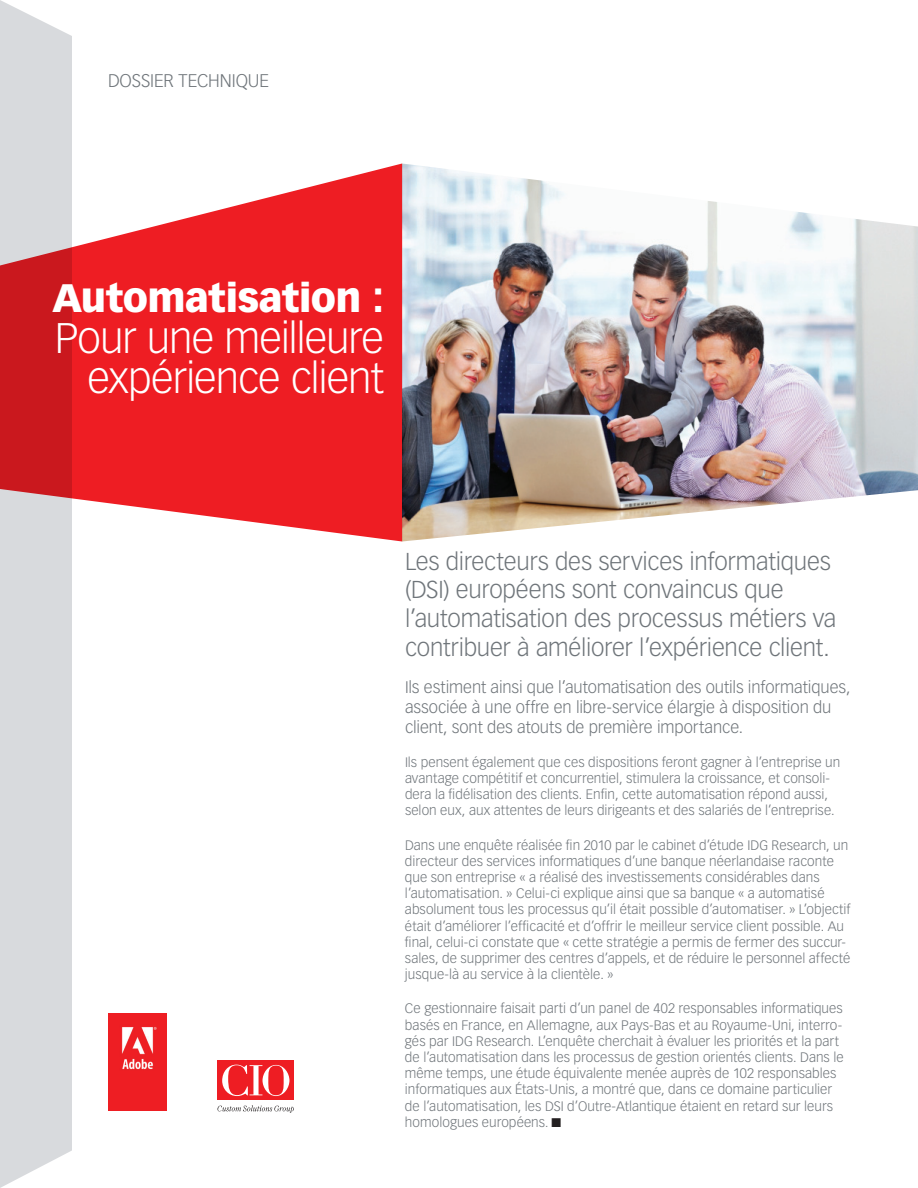
<style>
.page{position:relative;width:918px;height:1188px;background:#fff}
.page>*{position:absolute;margin:0;border:0;box-sizing:border-box;transform-origin:0 0}
.t1{font:300 42px/40.5px "Vectora LH";letter-spacing:-.025em;color:#fff;text-align:right}
.t2{font:900 39px "Vectora LH";letter-spacing:-.015em;color:#fff}
.t3{font:300 24px/28.7px "Vectora LH";letter-spacing:-.01em;color:#6f757a}
.t4{font:300 18px "Vectora LH";letter-spacing:-.005em;color:#6f757a}
.t5{font:300 16.5px/19.6px "Vectora LH";letter-spacing:-.005em;color:#6f757a}
.t6{font:300 13.5px/16.2px "Vectora LH";letter-spacing:.005em;color:#6f757a}
.s1{font-size:12.75px}
.s2{color:#231f20}
</style>
<div class="page">
<div style="left:0;top:0;width:72px;height:1188px;background:#d8dadd"></div>
<img style="left:108px;top:1013px;width:59px;height:98px">
<svg style="left:218px;top:1105px;width:76px;height:8px"></svg>
<div style="left:218px;top:1060px;width:76px;height:40px;background:#ee1d23"></div>
<svg style="left:222px;top:1065px;width:40px;height:31px"></svg>
<svg style="left:263px;top:1065px;width:26px;height:31px"></svg>
<div style="left:268px;top:1066px;width:16px;height:29px;background:#ee1d23;border-radius:50%"></div>
<img style="left:402px;top:164px;width:516px;height:378px">
<svg style="left:0;top:164px;width:402px;height:378px;background:#ea484d"></svg>
<h3 class="t4" style="left:108px;top:70px;width:161px">dossier TECHNIQUE</h3>
<h2 class="t2" style="left:52px;top:274px;width:333px">Automatisation :</h2>
<h1 class="t1" style="left:55px;top:318px;width:331px">Pour une meilleure expérience client</h1>
<h3 class="t3" style="left:405px;top:547px;width:433px">Les directeurs des services informatiques (DSI) européens sont convaincus que l’automatisation des processus métiers va contribuer à améliorer l’expérience client.</h3>
<p class="t5" style="left:405px;top:678px;width:447px">Ils estiment ainsi que l’automatisation des outils informatiques, associée à une offre en libre-service élargie à disposition du client, sont des atouts de première importance.</p>
<p class="t6" style="left:405px;top:754px;width:437px">I ls pensent également que ces dispositions feront gagner à l’entreprise un avantage compétitif et concurrentiel, stimulera la croissance, et consoli&shy;dera la fidélisation des clients. Enfin, cette automatisation répond aussi, selon eux, aux attentes de leurs dirigeants et des salariés de l’entreprise.</p>
<p class="t6" style="left:405px;top:837px;width:447px">Dans une enquête réalisée fin 2010 par le cabinet d’étude IDG Research, un directeur des services informatiques d’une banque néerlandaise raconte que son entreprise « a réalisé des investissements considérables dans l’automatisation. » Celui-ci explique ainsi que sa banque « a automatisé absolument tous les processus qu’il était possible d’automatiser. » L’objectif était d’améliorer l’efficacité et d’offrir le meilleur service client possible. Au final, celui-ci constate que « cette stratégie a permis de fermer des succur&shy;sales, de supprimer des centres d’appels, et de réduire le personnel affecté jusque-là au service à la clientèle. »</p>
<p class="t6" style="left:405px;top:1001px;width:440px">Ce gestionnaire faisait parti d’un panel de 402 responsables informatiques basés en France, en Allemagne, aux Pays-Bas et au Royaume-Uni, interro&shy;gés par IDG Research. L’enquête cherchait à évaluer les priorités et la part de l’automatisation dans les processus de gestion orientés clients. Dans le même temps, une étude équivalente menée auprès de 102 responsables informatiques aux États-Unis, a montré que, dans ce domaine particulier de l’automatisation, les DSI d’Outre-Atlantique étaient en retard sur leurs homologues européens<span class="s1">.</span> <span class="s2">■</span></p>
</div>
